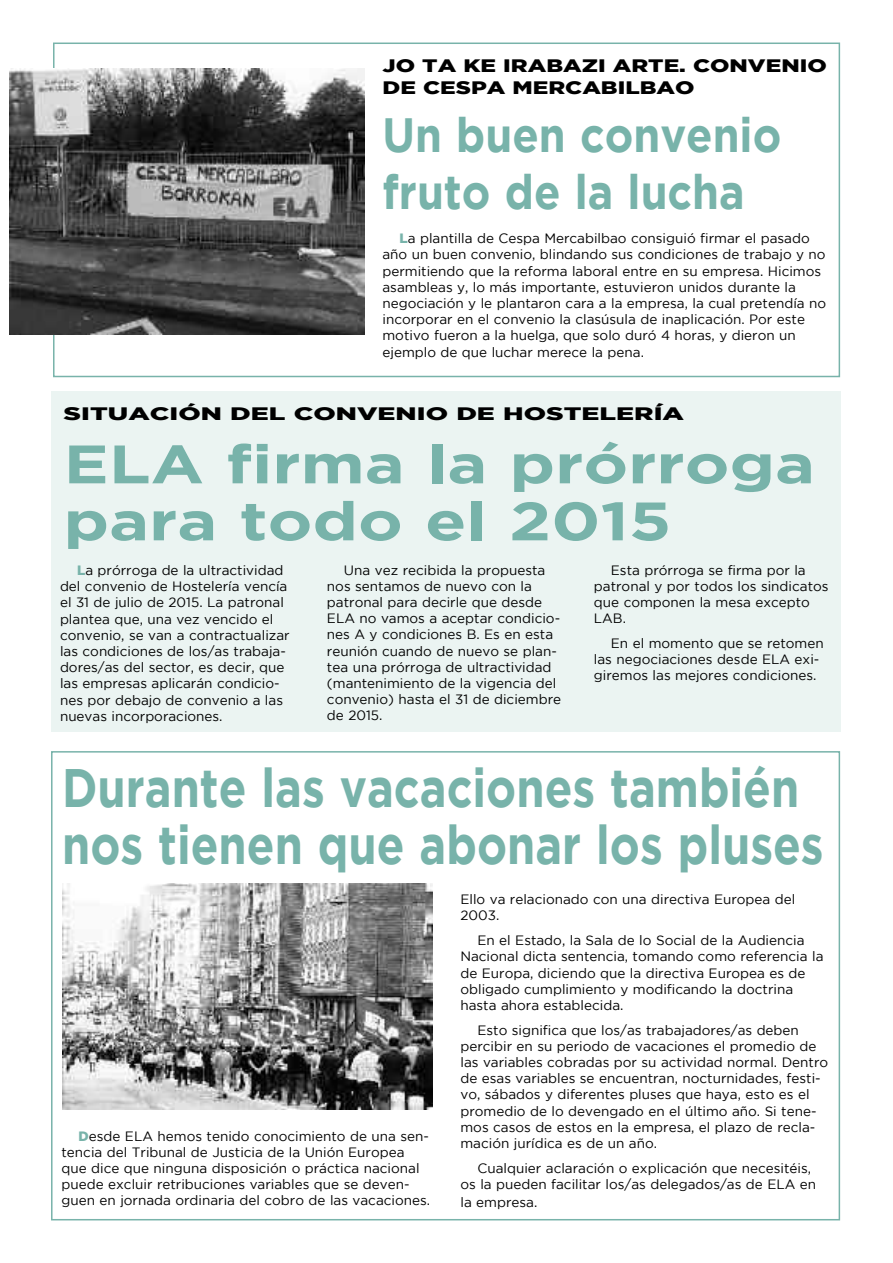
<style>
.page{position:relative;width:893px;height:1263px;background:#fff}
.page>*{position:absolute;margin:0;border:0;box-sizing:border-box;transform-origin:0 0}
.t1{font:700 54px/57px "Gotham";color:#78b3aa;scale:.84 1}
.t2{font:700 54px/57px "Gotham";color:#78b3aa;scale:1.25 1}
.t3{font:700 48px/57.6px "Gotham";color:#78b3aa;scale:.9 1}
.t4{font:900 18px/21.6px "Gotham";color:#000;scale:1.3 1}
.t5{font:900 18px "Gotham";color:#000;scale:1.5 1}
.t6{font:13.5px/16.2px "Gotham";color:#000}
.s1{font-weight:900;color:#78b3aa}
</style>
<div class="page">
<div style="left:53px;top:43px;width:787px;height:334px;border:2px solid #78b3aa"></div>
<div style="left:51px;top:391px;width:789px;height:340px;background:#ebf4f2"></div>
<div style="left:51px;top:751px;width:789px;height:469px;border:2px solid #78b3aa"></div>
<img style="left:9px;top:69px;width:355px;height:265px">
<img style="left:62px;top:884px;width:370px;height:226px">
<h3 class="t4" style="left:382px;top:56px;width:343px">JO TA KE IRABAZI ARTE. CONVENIO<br>DE CESPA MERCABILBAO</h3>
<h2 class="t3" style="left:382px;top:109px;width:445px">Un buen convenio fruto de la lucha</h2>
<p class="t6" style="left:382px;top:231px;width:445px;text-indent:17px"><span class="s1">L</span>a plantilla de Cespa Mercabilbao consiguió firmar el pasado año un buen convenio, blindando sus condiciones de trabajo y no permitiendo que la reforma laboral entre en su empresa. Hicimos asambleas y, lo más importante, estuvieron unidos durante la negociación y le plantaron cara a la empresa, la cual pretendía no incorporar en el convenio la clasúsula de inaplicación. Por este motivo fueron a la huelga, que solo duró 4 horas, y dieron un ejemplo de que luchar merece la pena.</p>
<h3 class="t5" style="left:64px;top:407px;width:415px">SITUACIÓN DEL CONVENIO DE HOSTELERÍA</h3>
<h1 class="t2" style="left:64px;top:439px;width:603px">ELA firma la prórroga para todo el 2015</h1>
<p class="t6" style="left:60px;top:563px;width:231px;text-indent:17px"><span class="s1">L</span>a prórroga de la ultractividad del convenio de Hostelería vencía el 31 de julio de 2015. La patronal plantea que, una vez vencido el convenio, se van a contractualizar las condiciones de los/as trabaja&shy;dores/as del sector, es decir, que las empresas aplicarán condicio&shy;nes por debajo de convenio a las nuevas incorporaciones.</p>
<p class="t6" style="left:327px;top:563px;width:236px;text-indent:17px">Una vez recibida la propuesta nos sentamos de nuevo con la patronal para decirle que desde<br>ELA no vamos a aceptar condicio&shy;nes A y condiciones B. Es en esta reunión cuando de nuevo se plan&shy;tea una prórroga de ultractividad (mantenimiento de la vigencia del convenio) hasta el 31 de diciembre de 2015.</p>
<p class="t6" style="left:594px;top:563px;width:236px;text-indent:17px">Esta prórroga se firma por la patronal y por todos los sindicatos que componen la mesa excepto<br>LAB.</p>
<p class="t6" style="left:594px;top:636px;width:231px;text-indent:17px">En el momento que se retomen las negociaciones desde ELA exi&shy;giremos las mejores condiciones.</p>
<h1 class="t1" style="left:62px;top:763px;width:908px">Durante las vacaciones también nos tienen que abonar los pluses</h1>
<p class="t6" style="left:62px;top:1128px;width:370px;text-indent:17px"><span class="s1">D</span>esde ELA hemos tenido conocimiento de una sen&shy;tencia del Tribunal de Justicia de la Unión Europea que dice que ninguna disposición o práctica nacional puede excluir retribuciones variables que se deven&shy;guen en jornada ordinaria del cobro de las vacaciones.</p>
<p class="t6" style="left:460px;top:892px;width:336px">Ello va relacionado con una directiva Europea del<br>2003.</p>
<p class="t6" style="left:460px;top:933px;width:364px;text-indent:17px">En el Estado, la Sala de lo Social de la Audiencia Nacional dicta sentencia, tomando como referencia la de Europa, diciendo que la directiva Europea es de obligado cumplimiento y modificando la doctrina hasta ahora establecida.</p>
<p class="t6" style="left:460px;top:1023px;width:369px;text-indent:17px">Esto significa que los/as trabajadores/as deben percibir en su periodo de vacaciones el promedio de las variables cobradas por su actividad normal. Dentro de esas variables se encuentran, nocturnidades, festi&shy;vo, sábados y diferentes pluses que haya, esto es el promedio de lo devengado en el último año. Si tene&shy;mos casos de estos en la empresa, el plazo de recla&shy;mación jurídica es de un año.</p>
<p class="t6" style="left:460px;top:1161px;width:357px;text-indent:17px">Cualquier aclaración o explicación que necesitéis, os la pueden facilitar los/as delegados/as de ELA en</p>
<p class="t6" style="left:460px;top:1194px;width:78px">la empresa.</p>
</div>
